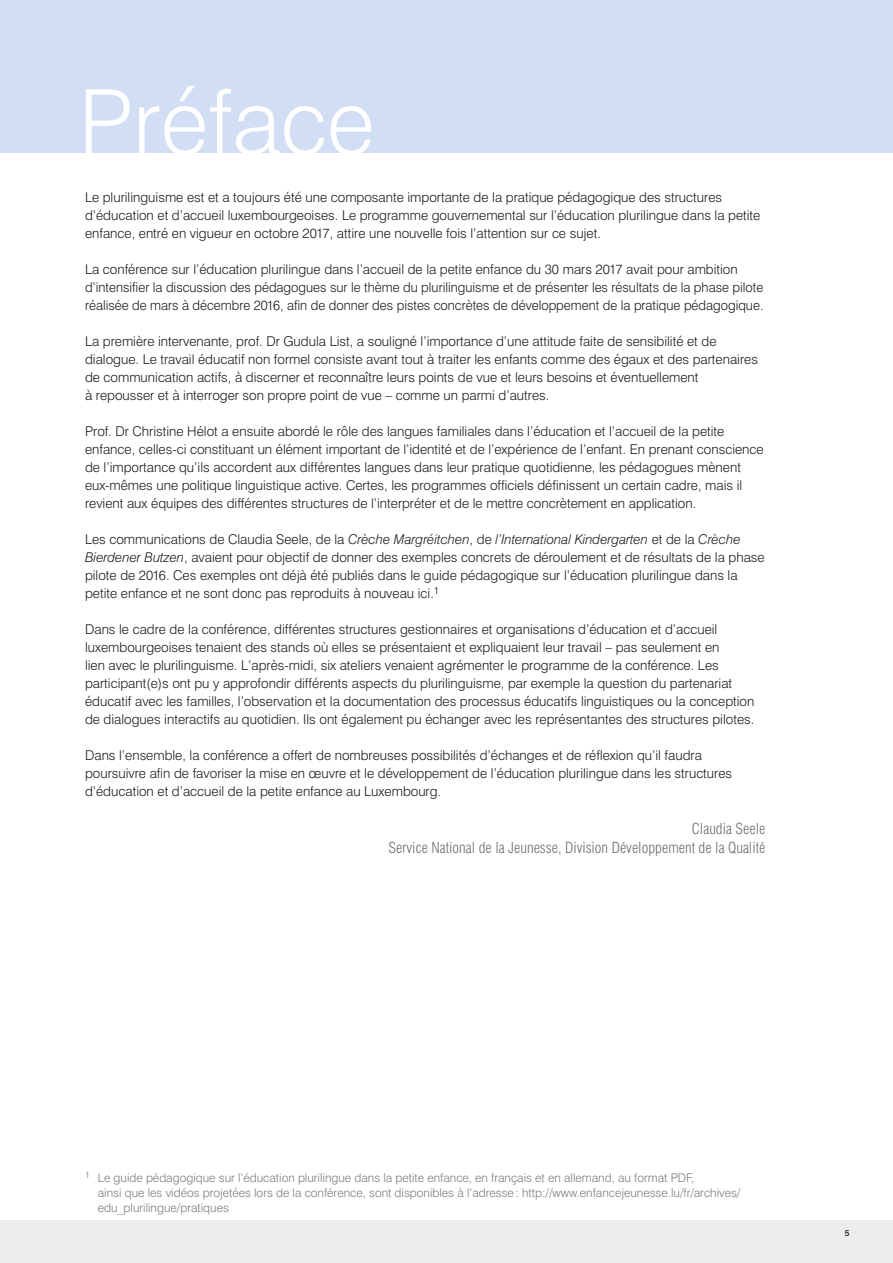
<style>
.page{position:relative;width:893px;height:1263px;background:#fff}
.page>*{position:absolute;margin:0;border:0;box-sizing:border-box;transform-origin:0 0}
.t1{font:300 90px "Swiss 721 BT";color:#fff}
.t2{font:300 condensed 15px/19.5px "Swiss 721 BT";color:#6f6f6e;text-align:right}
.t3{font:300 13.5px/18px "Swiss 721 BT";color:#1a1a18}
.t4{font:300 12px/15px "Swiss 721 BT";color:#7b7b7a}
.t5{font:500 8.55px "Swiss 721 BT";color:#1a1a18}
.s1{font-style:italic}
</style>
<div class="page">
<div style="left:0;top:0;width:893px;height:153px;background:#d1def3"></div>
<div style="left:0;top:1220px;width:893px;height:43px;background:#ececed"></div>
<h1 class="t1" style="left:79px;top:67px;width:298px">Préface</h1>
<p class="t3" style="left:85px;top:188px;width:677px">Le plurilinguisme est et a toujours été une composante importante de la pratique pédagogique des structures d’éducation et d’accueil luxembourgeoises. Le programme gouvernemental sur l’éducation plurilingue dans la petite enfance, entré en vigueur en octobre 2017, attire une nouvelle fois l’attention sur ce sujet.</p>
<p class="t3" style="left:85px;top:260px;width:680px">La conférence sur l’éducation plurilingue dans l’accueil de la petite enfance du 30 mars 2017 avait pour ambition d’intensifier la discussion des pédagogues sur le thème du plurilinguisme et de présenter les résultats de la phase pilote réalisée de mars à décembre 2016, afin de donner des pistes concrètes de développement de la pratique pédagogique.</p>
<p class="t3" style="left:85px;top:332px;width:674px">La première intervenante, prof. Dr Gudula List, a souligné l’importance d’une attitude faite de sensibilité et de dialogue. Le travail éducatif non formel consiste avant tout à traiter les enfants comme des égaux et des partenaires de communication actifs, à discerner et reconnaître leurs points de vue et leurs besoins et éventuellement<br>à repousser et à interroger son propre point de vue – comme un parmi d’autres.</p>
<p class="t3" style="left:85px;top:422px;width:680px">Prof. Dr Christine Hélot a ensuite abordé le rôle des langues familiales dans l’éducation et l’accueil de la petite enfance, celles-ci constituant un élément important de l’identité et de l’expérience de l’enfant. En prenant conscience de l’importance qu’ils accordent aux différentes langues dans leur pratique quotidienne, les pédagogues mènent eux-mêmes une politique linguistique active. Certes, les programmes officiels définissent un certain cadre, mais il revient aux équipes des différentes structures de l’interpréter et de le mettre concrètement en application.</p>
<p class="t3" style="left:85px;top:530px;width:681px">Les communications de Claudia Seele, de la <span class="s1">Crèche Margréitchen</span>, de <span class="s1">l’International Kindergarten</span> et de la <span class="s1">Crèche Bierdener Butzen</span>, avaient pour objectif de donner des exemples concrets de déroulement et de résultats de la phase pilote de 2016. Ces exemples ont déjà été publiés dans le guide pédagogique sur l’éducation plurilingue dans la petite enfance et ne sont donc pas reproduits à nouveau ici.<sup>1</sup></p>
<p class="t3" style="left:85px;top:620px;width:671px">Dans le cadre de la conférence, différentes structures gestionnaires et organisations d’éducation et d’accueil luxembourgeoises tenaient des stands où elles se présentaient et expliquaient leur travail – pas seulement en<br>lien avec le plurilinguisme. L’après-midi, six ateliers venaient agrémenter le programme de la conférence. Les participant(e)s ont pu y approfondir différents aspects du plurilinguisme, par exemple la question du partenariat éducatif avec les familles, l’observation et la documentation des processus éducatifs linguistiques ou la conception de dialogues interactifs au quotidien. Ils ont également pu échanger avec les représentantes des structures pilotes.</p>
<p class="t3" style="left:85px;top:746px;width:649px">Dans l’ensemble, la conférence a offert de nombreuses possibilités d’échanges et de réflexion qu’il faudra poursuivre afin de favoriser la mise en œuvre et le développement de l’éducation plurilingue dans les structures d’éducation et d’accueil de la petite enfance au Luxembourg.</p>
<p class="t2" style="left:388px;top:818px;width:378px">Claudia Seele<br>Service National de la Jeunesse, Division Développement de la Qualité</p>
<p class="t4" style="left:98px;top:1170px;width:644px;text-indent:-13px"><sup>1</sup> Le guide pédagogique sur l’éducation plurilingue dans la petite enfance, en français et en allemand, au format PDF,<br>ainsi que les vidéos projetées lors de la conférence, sont disponibles à l’adresse: http://www.enfancejeunesse.lu/fr/archives/ edu_plurilingue/pratiques</p>
<p class="t5" style="left:845px;top:1227px;width:6px">5</p>
</div>
